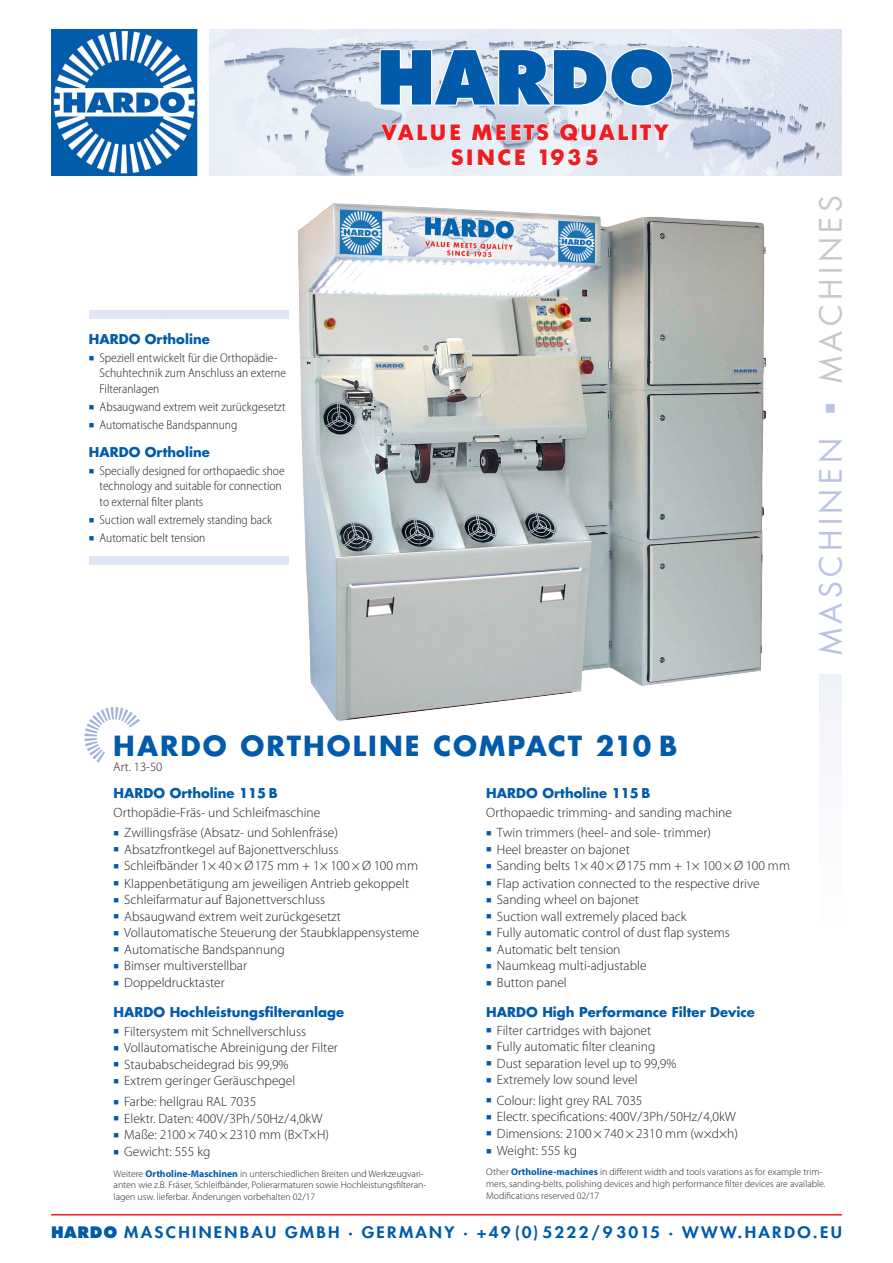
<style>
.page{position:relative;width:893px;height:1263px;background:#fff}
.page>*{position:absolute;margin:0;border:0;box-sizing:border-box;transform-origin:0 0}
.t1{font:800 72.15px "Futura Std";color:#015aaa}
.t2{font:30px "Futura Std";letter-spacing:.15em;color:#bac4e2}
.NEU_Headline_Versali{font:700 27px "Futura Std";letter-spacing:.075em;color:#015aaa}
.t3{font:700 21.9px/25.7px "Futura BQ";letter-spacing:.11em;color:#ee1d23;text-align:center}
.t4{font:800 15.45px "Futura Std";letter-spacing:.135em;color:#015aaa;scale:1.1 1}
.NEU_Fließ_Bullets{font:300 13.5px "Myriad Pro";color:#231f20}
.NEU_Fließ_bullets_Ab{font:300 13.5px "Myriad Pro";color:#231f20}
.NEU_Fließ{font:300 13.5px "Myriad Pro";color:#231f20}
.NEU_Sublines{font:700 13.2px "Futura Std";color:#015aaa}
.NEU_Kasten_Sublines{font:700 13.2px "Futura Std";color:#015aaa}
.NEU_Kasten_Bullets{font:300 semi-condensed 12.75px/15.3px "Myriad Pro";color:#231f20}
.ArtNr{font:300 12.75px "Myriad Pro";color:#231f20}
.NEU_Unterzeile{font:300 9.75px/11.7px "Myriad Pro";color:#231f20}
.s1{color:#015aaa}
.s2{color:#c7c8ca}
.s3{font-weight:700;color:#015aaa}
.s4{font-style:inherit}
</style>
<div class="page">
<img style="left:278px;top:203px;width:488px;height:518px">
<svg style="left:84px;top:707px;width:56px;height:56px"></svg>
<div style="left:89px;top:311px;width:200px;height:8px;background:#e0e5f3"></div>
<div style="left:89px;top:557px;width:200px;height:8px;background:#e0e5f3"></div>
<img style="left:51px;top:30px;width:791px;height:145px">
<svg style="left:378px;top:47px;width:296px;height:61px"></svg>
<svg style="left:380px;top:123px;width:82px;height:18px"></svg>
<svg style="left:471px;top:123px;width:79px;height:18px"></svg>
<svg style="left:559px;top:122px;width:70px;height:20px"></svg>
<div style="left:632px;top:124px;width:5px;height:16px;border:1px solid #fff"></div>
<svg style="left:639px;top:123px;width:32px;height:18px"></svg>
<svg style="left:450px;top:148px;width:14px;height:19px"></svg>
<div style="left:467px;top:149px;width:6px;height:17px;border:1px solid #fff"></div>
<svg style="left:477px;top:148px;width:49px;height:210px"></svg>
<svg style="left:539px;top:148px;width:60px;height:19px"></svg>
<hr style="left:51px;top:1214px;width:791px;height:1px;background:#ee1d23">
<div style="left:819px;top:675px;width:23px;height:259px;background:#f7f9fc"></div>
<p class="NEU_Kasten_Sublines" style="left:89px;top:331px;width:122px">HARDO Ortholine</p>
<p class="NEU_Kasten_Bullets" style="left:99px;top:350px;width:188px;text-indent:-11px"><span class="s1">■</span> Speziell entwickelt für die Orthopädie-<br>Schuhtechnik zum Anschluss an externe<br>Filteranlagen</p>
<p class="NEU_Kasten_Bullets" style="left:89px;top:399px;width:198px"><span class="s1">■</span> Absaugwand extrem weit zurückgesetzt</p>
<p class="NEU_Kasten_Bullets" style="left:89px;top:418px;width:150px"><span class="s1">■</span> Automatische Bandspannung</p>
<p class="NEU_Kasten_Sublines" style="left:89px;top:444px;width:122px">HARDO Ortholine</p>
<p class="NEU_Kasten_Bullets" style="left:99px;top:463px;width:187px;text-indent:-11px"><span class="s1">■</span> Specially designed for orthopaedic shoe technology and suitable for connection to external filter plants</p>
<p class="NEU_Kasten_Bullets" style="left:89px;top:512px;width:185px"><span class="s1">■</span> Suction wall extremely standing back</p>
<p class="NEU_Kasten_Bullets" style="left:89px;top:531px;width:118px"><span class="s1">■</span> Automatic belt tension</p>
<h1 class="t1" style="left:376px;top:32px;width:299px">HARDO</h1>
<h3 class="t3" style="left:381px;top:119px;width:289px">VALUE MEETS QUALITY<br>SINCE 1935</h3>
<p class="NEU_Headline_Versali" style="left:113px;top:728px;width:566px">HARDO ORTHOLINE COMPACT 210 B</p>
<p class="ArtNr" style="left:113px;top:760px;width:51px">Art. 13-50</p>
<h2 class="t2" style="left:812px;top:655px;width:461px;rotate:-90deg">MASCHINEN ■ <span class="s2">MACHINES</span></h2>
<p class="NEU_Sublines" style="left:114px;top:784px;width:166px">HARDO Ortholine 115 B</p>
<p class="NEU_Fließ" style="left:114px;top:805px;width:208px">Orthopädie-Fräs- und Schleifmaschine</p>
<p class="NEU_Fließ_Bullets" style="left:114px;top:825px;width:226px"><span class="s1">■</span> Zwillingsfräse (Absatz- und Sohlenfräse)</p>
<p class="NEU_Fließ_Bullets" style="left:114px;top:842px;width:226px"><span class="s1">■</span> Absatzfrontkegel auf Bajonettverschluss</p>
<p class="NEU_Fließ_Bullets" style="left:114px;top:858px;width:306px"><span class="s1">■</span> Schleifbänder 1× 40 × Ø175 mm + 1× 100 × Ø 100 mm</p>
<p class="NEU_Fließ_bullets_Ab" style="left:114px;top:876px;width:297px"><span class="s1">■</span> Klappenbetätigung am jeweiligen Antrieb gekoppelt</p>
<p class="NEU_Fließ_Bullets" style="left:114px;top:892px;width:213px"><span class="s1">■</span> Schleifarmatur auf Bajonettverschluss</p>
<p class="NEU_Fließ_Bullets" style="left:114px;top:909px;width:229px"><span class="s1">■</span> Absaugwand extrem weit zurückgesetzt</p>
<p class="NEU_Fließ_Bullets" style="left:114px;top:925px;width:307px"><span class="s1">■</span> Vollautomatische Steuerung der Staubklappensysteme</p>
<p class="NEU_Fließ_Bullets" style="left:114px;top:942px;width:173px"><span class="s1">■</span> Automatische Bandspannung</p>
<p class="NEU_Fließ_Bullets" style="left:114px;top:958px;width:135px"><span class="s1">■</span> Bimser multiverstellbar</p>
<p class="NEU_Fließ_Bullets" style="left:114px;top:975px;width:113px"><span class="s1">■</span> Doppeldrucktaster</p>
<p class="NEU_Kasten_Sublines" style="left:114px;top:1003px;width:232px">HARDO Hochleistungsfilteranlage</p>
<p class="NEU_Fließ_Bullets" style="left:114px;top:1024px;width:194px"><span class="s1">■</span> Filtersystem mit Schnellverschluss</p>
<p class="NEU_Fließ_Bullets" style="left:114px;top:1040px;width:226px"><span class="s1">■</span> Vollautomatische Abreinigung der Filter</p>
<p class="NEU_Fließ_Bullets" style="left:114px;top:1057px;width:176px"><span class="s1">■</span> Staubabscheidegrad bis 99,9%</p>
<p class="NEU_Fließ_bullets_Ab" style="left:114px;top:1073px;width:183px"><span class="s1">■</span> Extrem geringer Geräuschpegel</p>
<p class="NEU_Fließ_Bullets" style="left:114px;top:1094px;width:144px"><span class="s1">■</span> Farbe: hellgrau RAL 7035</p>
<p class="NEU_Fließ_Bullets" style="left:114px;top:1110px;width:210px"><span class="s1">■</span> Elektr. Daten: 400V/3Ph/50Hz/4,0kW</p>
<p class="NEU_Fließ_Bullets" style="left:114px;top:1127px;width:217px"><span class="s1">■</span> Maße: 2100 × 740 × 2310 mm (B×T×H)</p>
<p class="NEU_Fließ_Bullets" style="left:114px;top:1144px;width:98px"><span class="s1">■</span> Gewicht: 555 kg</p>
<p class="NEU_Unterzeile" style="left:114px;top:1167px;width:314px">Weitere <span class="s3">Ortholine-Maschinen</span> in unterschiedlichen Breiten und Werkzeugvari&shy;anten wie z.B. Fräser, Schleifbänder, Polierarmaturen sowie Hochleistungsfilteran&shy;lagen usw. lieferbar. Änderungen vorbehalten 02/17</p>
<p class="NEU_Sublines" style="left:486px;top:784px;width:166px">HARDO Ortholine 115 B</p>
<p class="NEU_Fließ" style="left:486px;top:805px;width:247px">Orthopaedic trimming- and sanding machine</p>
<p class="NEU_Fließ_Bullets" style="left:486px;top:825px;width:226px"><span class="s1">■</span> Twin trimmers (heel- and sole- trimmer)</p>
<p class="NEU_Fließ_Bullets" style="left:486px;top:842px;width:145px"><span class="s1">■</span> Heel breaster on bajonet</p>
<p class="NEU_Fließ_Bullets" style="left:486px;top:858px;width:305px"><span class="s1">■</span> Sanding belts 1× 40 × Ø175 mm + 1× 100 × Ø 100 mm</p>
<p class="NEU_Fließ_Bullets" style="left:486px;top:876px;width:275px"><span class="s1">■</span> Flap activation connected to the respective drive</p>
<p class="NEU_Fließ_Bullets" style="left:486px;top:892px;width:154px"><span class="s1">■</span> Sanding wheel on bajonet</p>
<p class="NEU_Fließ_Bullets" style="left:486px;top:909px;width:202px"><span class="s1">■</span> Suction wall extremely placed back</p>
<p class="NEU_Fließ_Bullets" style="left:486px;top:925px;width:245px"><span class="s1">■</span> Fully automatic control of dust flap systems</p>
<p class="NEU_Fließ_Bullets" style="left:486px;top:942px;width:136px"><span class="s1">■</span> Automatic belt tension</p>
<p class="NEU_Fließ_Bullets" style="left:486px;top:958px;width:162px"><span class="s1">■</span> Naumkeag multi-adjustable</p>
<p class="NEU_Fließ_Bullets" style="left:486px;top:975px;width:82px"><span class="s1">■</span> Button panel</p>
<p class="NEU_Sublines" style="left:486px;top:1003px;width:270px">HARDO High Performance Filter Device</p>
<p class="NEU_Fließ_Bullets" style="left:486px;top:1022px;width:167px"><span class="s1">■</span> Filter cartridges with bajonet</p>
<p class="NEU_Fließ_Bullets" style="left:486px;top:1039px;width:171px"><span class="s1">■</span> Fully automatic filter cleaning</p>
<p class="NEU_Fließ_Bullets" style="left:486px;top:1055px;width:192px"><span class="s1">■</span> Dust separation level up to 99,9%</p>
<p class="NEU_Fließ_bullets_Ab" style="left:486px;top:1072px;width:153px"><span class="s1">■</span> Extremely low sound level</p>
<p class="NEU_Fließ_Bullets" style="left:486px;top:1093px;width:158px"><span class="s1">■</span> Colour: light grey RAL 7035</p>
<p class="NEU_Fließ_Bullets" style="left:486px;top:1109px;width:251px"><span class="s1">■</span> Electr. specifications: 400V/3Ph/50Hz/4,0kW</p>
<p class="NEU_Fließ_Bullets" style="left:486px;top:1126px;width:253px"><span class="s1">■</span> Dimensions: 2100 × 740 × 2310 mm (w×d×h)</p>
<p class="NEU_Fließ_Bullets" style="left:486px;top:1143px;width:92px"><span class="s1">■</span> Weight: 555 kg</p>
<p class="NEU_Unterzeile" style="left:486px;top:1166px;width:341px">Other <span class="s3">Ortholine-machines</span> in different width and tools varations as for example trim&shy;mers, sanding-belts, polishing devices and high performance filter devices are available.<br>Modifications reserved 02/17</p>
<p class="t4" style="left:51px;top:1222px;width:720px"><span class="s4">HARDO</span> MASCHINENBAU GMBH · GERMANY · +49(0)5222/93015 · WWW.HARDO.EU</p>
</div>
